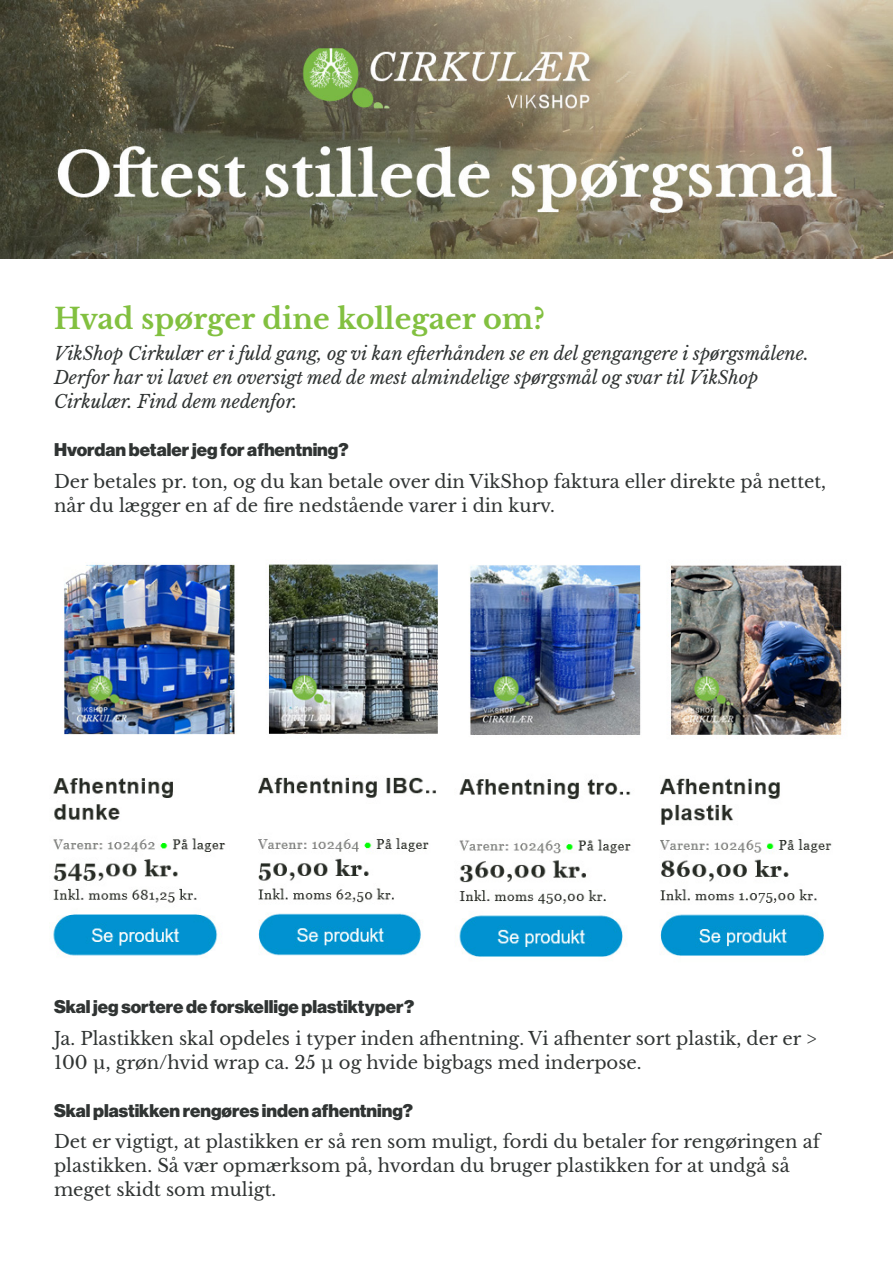
<style>
.page{position:relative;width:893px;height:1263px;background:#fff}
.page>*{position:absolute;margin:0;border:0;box-sizing:border-box;transform-origin:0 0}
.t1{font:700 28.5px "Libre Baskerville";color:#82c040}
.t2{font:18px/24px "Libre Baskerville";color:#303433}
.t3{font:italic 18px/24px "Libre Baskerville";color:#303433}
.t4{font:18px "N Haas Grotesk DS Pro 95 Blk";color:#303433}
</style>
<div class="page">
<img style="left:0;top:0;width:893px;height:258px">
<img style="left:258px;top:564px;width:180px;height:391px">
<img style="left:459px;top:565px;width:183px;height:393px">
<img style="left:660px;top:565px;width:182px;height:391px">
<img style="left:53px;top:564px;width:182px;height:392px">
<p class="t1" style="left:54px;top:301px;width:492px">Hvad spørger dine kollegaer om?</p>
<p class="t3" style="left:54px;top:342px;width:756px">VikShop Cirkulær er i fuld gang, og vi kan efterhånden se en del gengangere i spørgsmålene.<br>Derfor har vi lavet en oversigt med de mest almindelige spørgsmål og svar til VikShop<br>Cirkulær. Find dem nedenfor.</p>
<p class="t4" style="left:54px;top:439px;width:296px">Hvordan betaler jeg for afhentning?</p>
<p class="t2" style="left:54px;top:469px;width:774px">Der betales pr. ton, og du kan betale over din VikShop faktura eller direkte på nettet, når du lægger en af de fire nedstående varer i din kurv.</p>
<p class="t4" style="left:54px;top:996px;width:362px">Skal jeg sortere de forskellige plastiktyper?</p>
<p class="t2" style="left:54px;top:1026px;width:764px">Ja. Plastikken skal opdeles i typer inden afhentning. Vi afhenter sort plastik, der er &gt;<br>100 µ, grøn/hvid wrap ca. 25 µ og hvide bigbags med inderpose.</p>
<p class="t4" style="left:54px;top:1100px;width:361px">Skal plastikken rengøres inden afhentning?</p>
<p class="t2" style="left:54px;top:1130px;width:768px">Det er vigtigt, at plastikken er så ren som muligt, fordi du betaler for rengøringen af plastikken. Så vær opmærksom på, hvordan du bruger plastikken for at undgå så</p>
<p class="t2" style="left:54px;top:1178px;width:224px">meget skidt som muligt.</p>
</div>
